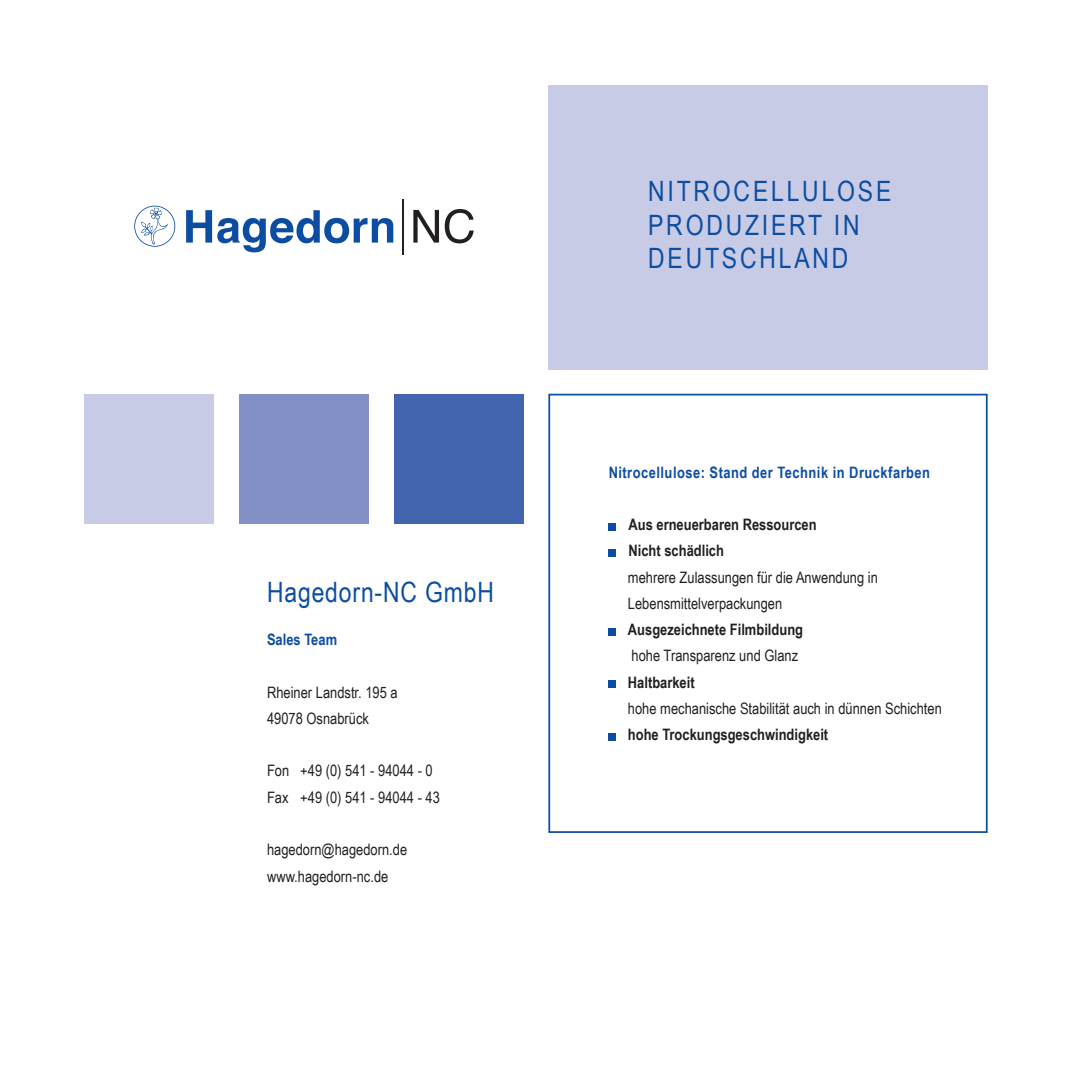
<style>
.page{position:relative;width:1072px;height:1072px;background:#fff}
.page>*{position:absolute;margin:0;border:0;box-sizing:border-box;transform-origin:0 0}
.t1{font:28px/33.6px "Arial Narrow";letter-spacing:.1em;color:#0d4da1}
.t2{font:28px "Arial Narrow";letter-spacing:.03em;color:#0d4da1}
.t3{font:15.75px/26.2px "Arial Narrow";color:#231f20}
.t4{font:700 15.75px/26.2px "Arial Narrow";color:#231f20}
.t5{font:700 15.75px "Arial Narrow";letter-spacing:.03em;color:#0d4da1}
.t6{font:700 15.75px "Arial Narrow";color:#0d4da1}
</style>
<div class="page">
<div style="left:394px;top:394px;width:129px;height:129px;background:#4365b0"></div>
<div style="left:239px;top:394px;width:130px;height:129px;background:#838fc7"></div>
<div style="left:84px;top:394px;width:130px;height:129px;background:#c7cbe6"></div>
<svg style="left:186px;top:210px;width:207px;height:42px"></svg>
<svg style="left:413px;top:210px;width:26px;height:32px"></svg>
<svg style="left:445px;top:209px;width:28px;height:34px"></svg>
<hr style="left:402px;top:199px;width:2px;height:56px;background:#231f20">
<svg style="left:134px;top:206px;width:41px;height:41px"></svg>
<div style="left:548px;top:394px;width:439px;height:439px;border:2px solid #0d4da1"></div>
<div style="left:608px;top:523px;width:7px;height:7px;background:#0d4da1"></div>
<div style="left:608px;top:549px;width:7px;height:7px;background:#0d4da1"></div>
<div style="left:608px;top:628px;width:7px;height:7px;background:#0d4da1"></div>
<div style="left:608px;top:680px;width:7px;height:7px;background:#0d4da1"></div>
<div style="left:608px;top:733px;width:7px;height:7px;background:#0d4da1"></div>
<div style="left:548px;top:85px;width:439px;height:284px;background:#c7cbe6"></div>
<h1 class="t2" style="left:267px;top:572px;width:228px">Hagedorn-NC GmbH</h1>
<p class="t6" style="left:267px;top:627px;width:72px">Sales Team</p>
<p class="t3" style="left:267px;top:678px;width:132px">Rheiner Landstr. 195 a<br>49078 Osnabrück</p>
<p class="t3" style="left:267px;top:757px;width:174px">Fon +49 (0) 541 - 94044 - 0<br>Fax +49 (0) 541 - 94044 - 43</p>
<p class="t3" style="left:267px;top:836px;width:142px">hagedorn@hagedorn.de www.hagedorn-nc.de</p>
<h1 class="t1" style="left:648px;top:173px;width:245px">NITROCELLULOSE<br>PRODUZIERT IN<br>DEUTSCHLAND</h1>
<p class="t5" style="left:608px;top:460px;width:323px">Nitrocellulose: Stand der Technik in Druckfarben</p>
<p class="t4" style="left:628px;top:510px;width:190px">Aus erneuerbaren Ressourcen<br>Nicht schädlich</p>
<p class="t3" style="left:628px;top:563px;width:251px">mehrere Zulassungen für die Anwendung in<br>Lebensmittelverpackungen</p>
<p class="t4" style="left:628px;top:615px;width:177px">Ausgezeichnete Filmbildung</p>
<p class="t3" style="left:631px;top:642px;width:168px">hohe Transparenz und Glanz</p>
<p class="t4" style="left:628px;top:668px;width:68px">Haltbarkeit</p>
<p class="t3" style="left:628px;top:694px;width:315px">hohe mechanische Stabilität auch in dünnen Schichten</p>
<p class="t4" style="left:628px;top:720px;width:202px">hohe Trockungsgeschwindigkeit</p>
</div>
